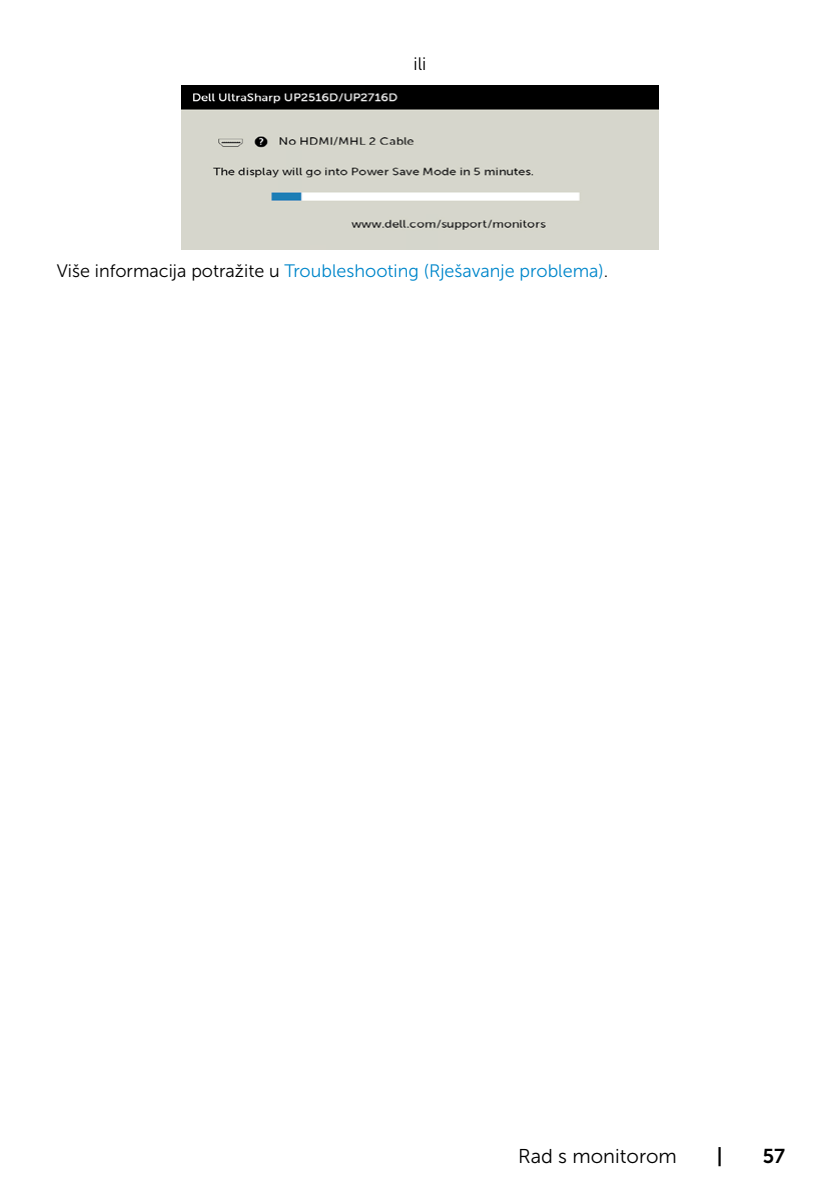
<style>
.page{position:relative;width:840px;height:1191px;background:#fff}
.page>*{position:absolute;margin:0;border:0;box-sizing:border-box;transform-origin:0 0}
.t1{font:20px "Museo Sans For Dell 300";color:#000}
.t2{font:20px "Museo Sans For Dell 700";color:#000}
.t3{font:18px "Museo Sans For Dell 300";color:#0087cb}
.t4{font:18px "Museo Sans For Dell 300";color:#000}
.s1{color:#000}
</style>
<div class="page">
<img style="left:181px;top:85px;width:477px;height:164px">
<p class="t4" style="left:413px;top:54px;width:14px">ili</p>
<p class="t3" style="left:57px;top:261px;width:552px"><span class="s1">Više informacija potražite u</span> Troubleshooting (Rješavanje problema)<span class="s1">.</span></p>
<p class="t1" style="left:518px;top:1145px;width:160px">Rad s monitorom</p>
<p class="t2" style="left:716px;top:1144px;width:7px">|</p>
<p class="t2" style="left:762px;top:1144px;width:24px">57</p>
</div>
